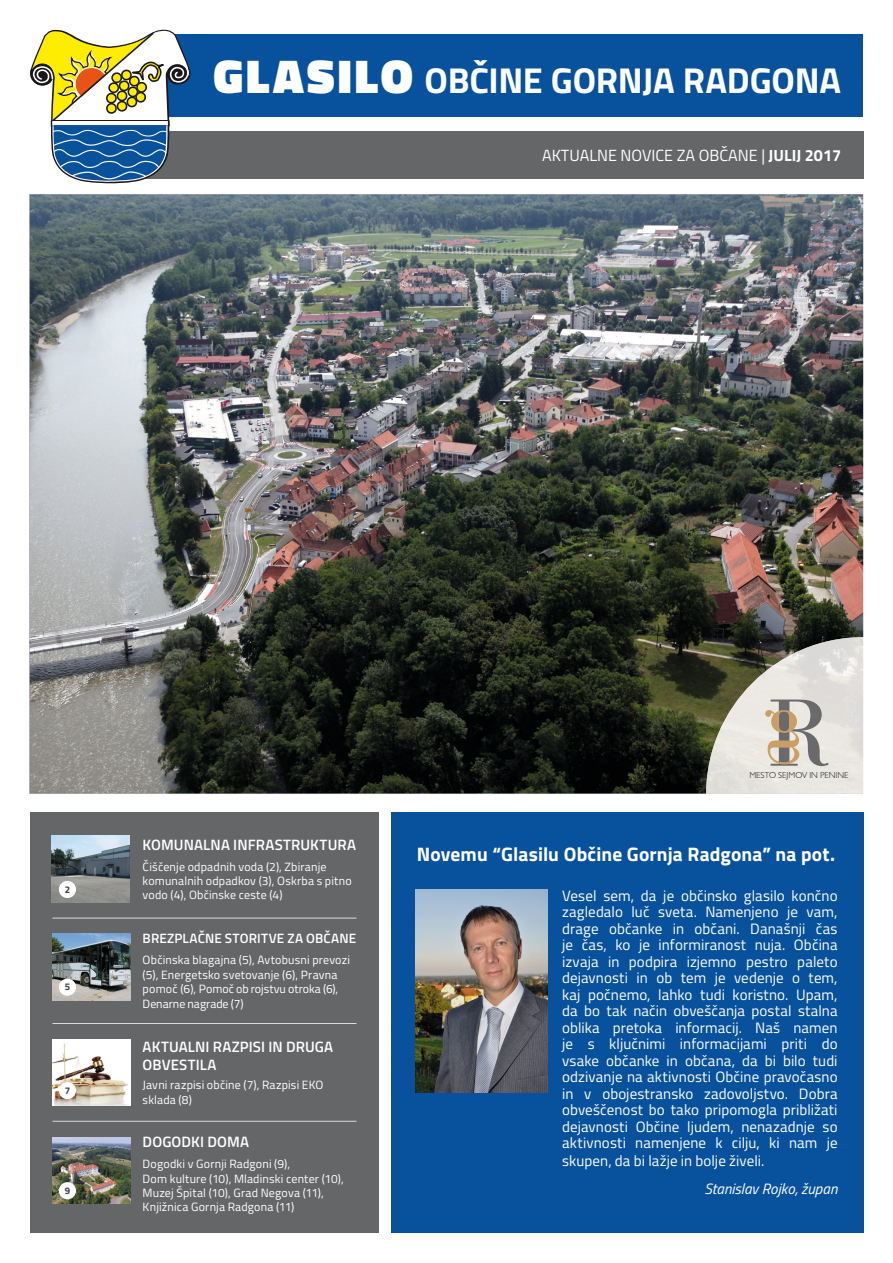
<style>
.page{position:relative;width:893px;height:1263px;background:#fff}
.page>*{position:absolute;margin:0;border:0;box-sizing:border-box;transform-origin:0 0}
.t1{font:700 36px "Titillium";letter-spacing:-.005em;color:#fff}
.t2{font:700 19.5px "Titillium";letter-spacing:.005em;color:#fff}
.t3{font:16.2px "Titillium";color:#fff}
.t4{font:15px/16.5px "Titillium";letter-spacing:.005em;color:#fff;text-align:justify}
.t5{font:600 15px/18px "Titillium";letter-spacing:.01em;color:#fff}
.t6{font:italic 15px "Titillium";letter-spacing:.005em;color:#fff}
.t7{font:600 13.5px "Titillium";letter-spacing:.01em;color:#fff}
.t8{font:12px/14.4px "Titillium";letter-spacing:.015em;color:#fff}
.t9{font:700 9.75px "Titillium";color:#3e3e40}
.t10{font:300 8.7px "Gill Sans MT Pro";color:#1b181c}
.s1{font-weight:900;font-size:48px}
.s2{font-weight:700}
</style>
<div class="page">
<div style="left:30px;top:812px;width:348px;height:421px;background:#656668"></div>
<img style="left:30px;top:194px;width:833px;height:599px">
<img style="left:52px;top:836px;width:78px;height:66px">
<img style="left:52px;top:933px;width:78px;height:67px">
<img style="left:52px;top:1039px;width:78px;height:66px">
<img style="left:52px;top:1137px;width:78px;height:66px">
<div style="left:59px;top:881px;width:17px;height:17px;background:#fff;border-radius:50%"></div>
<div style="left:59px;top:978px;width:17px;height:18px;background:#fff;border-radius:50%"></div>
<div style="left:59px;top:1082px;width:17px;height:17px;background:#fff;border-radius:50%"></div>
<div style="left:59px;top:1182px;width:17px;height:17px;background:#fff;border-radius:50%"></div>
<hr style="left:52px;top:1121px;width:304px;height:1px;background:#dadbdc">
<hr style="left:52px;top:1023px;width:304px;height:1px;background:#dadbdc">
<hr style="left:52px;top:918px;width:304px;height:1px;background:#dadbdc">
<svg style="left:706px;top:793px;width:158px;height:158px"></svg>
<img style="left:706px;top:637px;width:157px;height:156px">
<div style="left:391px;top:812px;width:472px;height:421px;background:#08529d"></div>
<img style="left:415px;top:890px;width:133px;height:202px">
<svg style="left:765px;top:699px;width:64px;height:67px;background:#bdb5a9"></svg>
<div style="left:132px;top:131px;width:732px;height:48px;background:#656668"></div>
<div style="left:167px;top:35px;width:696px;height:82px;background:#08529d"></div>
<svg style="left:30px;top:29px;width:174px;height:155px"></svg>
<h1 class="t1" style="left:213px;top:53px;width:629px"><span class="s1">GLASILO</span> OBČINE GORNJA RADGONA</h1>
<p class="t3" style="left:542px;top:144px;width:301px">AKTUALNE NOVICE ZA OBČANE | <span class="s2">JULIJ 2017</span></p>
<p class="t9" style="left:65px;top:882px;width:7px">2</p>
<p class="t9" style="left:65px;top:979px;width:7px">5</p>
<p class="t9" style="left:65px;top:1083px;width:7px">7</p>
<p class="t9" style="left:65px;top:1183px;width:7px">9</p>
<p class="t5" style="left:143px;top:834px;width:215px">KOMUNALNA INFRASTRUKTURA</p>
<p class="t8" style="left:143px;top:858px;width:211px">Čiščenje odpadnih voda (2), Zbiranje komunalnih odpadkov (3), Oskrba s pitno vodo (4), Občinske ceste (4)</p>
<p class="t7" style="left:143px;top:928px;width:215px">BREZPLAČNE STORITVE ZA OBČANE</p>
<p class="t8" style="left:143px;top:952px;width:209px">Občinska blagajna (5), Avtobusni prevozi (5), Energetsko svetovanje (6), Pravna pomoč (6), Pomoč ob rojstvu otroka (6), Denarne nagrade (7)</p>
<p class="t5" style="left:143px;top:1037px;width:192px">AKTUALNI RAZPISI IN DRUGA<br>OBVESTILA</p>
<p class="t8" style="left:143px;top:1077px;width:182px">Javni razpisi občine (7), Razpisi EKO sklada (8)</p>
<p class="t5" style="left:143px;top:1132px;width:108px">DOGODKI DOMA</p>
<p class="t8" style="left:143px;top:1156px;width:203px">Dogodki v Gornji Radgoni (9),<br>Dom kulture (10), Mladinski center (10), Muzej Špital (10), Grad Negova (11), Knjižnica Gornja Radgona (11)</p>
<p class="t10" style="left:749px;top:770px;width:101px">MESTO SEJMOV IN PENINE</p>
<h2 class="t2" style="left:417px;top:839px;width:420px">Novemu “Glasilu Občine Gornja Radgona” na pot.</h2>
<p class="t4" style="left:562px;top:886px;width:277px">Vesel sem, da je občinsko glasilo končno zagledalo luč sveta. Namenjeno je vam, drage občanke in občani. Današnji čas je čas, ko je informiranost nuja. Občina izvaja in podpira izjemno pestro paleto dejavnosti in ob tem je vedenje o tem, kaj počnemo, lahko tudi koristno. Upam, da bo tak način obveščanja postal stalna oblika pretoka informacij. Naš namen je s ključnimi informacijami priti do vsake občanke in občana, da bi bilo tudi odzivanje na aktivnosti Občine pravočasno in v obojestransko zadovoljstvo. Dobra obveščenost bo tako pripomogla približati dejavnosti Občine ljudem, nenazadnje so aktivnosti namenjene k cilju, ki nam je</p>
<p class="t4" style="left:562px;top:1152px;width:204px">skupen, da bi lažje in bolje živeli.</p>
<p class="t6" style="left:704px;top:1178px;width:135px">Stanislav Rojko, župan</p>
</div>
